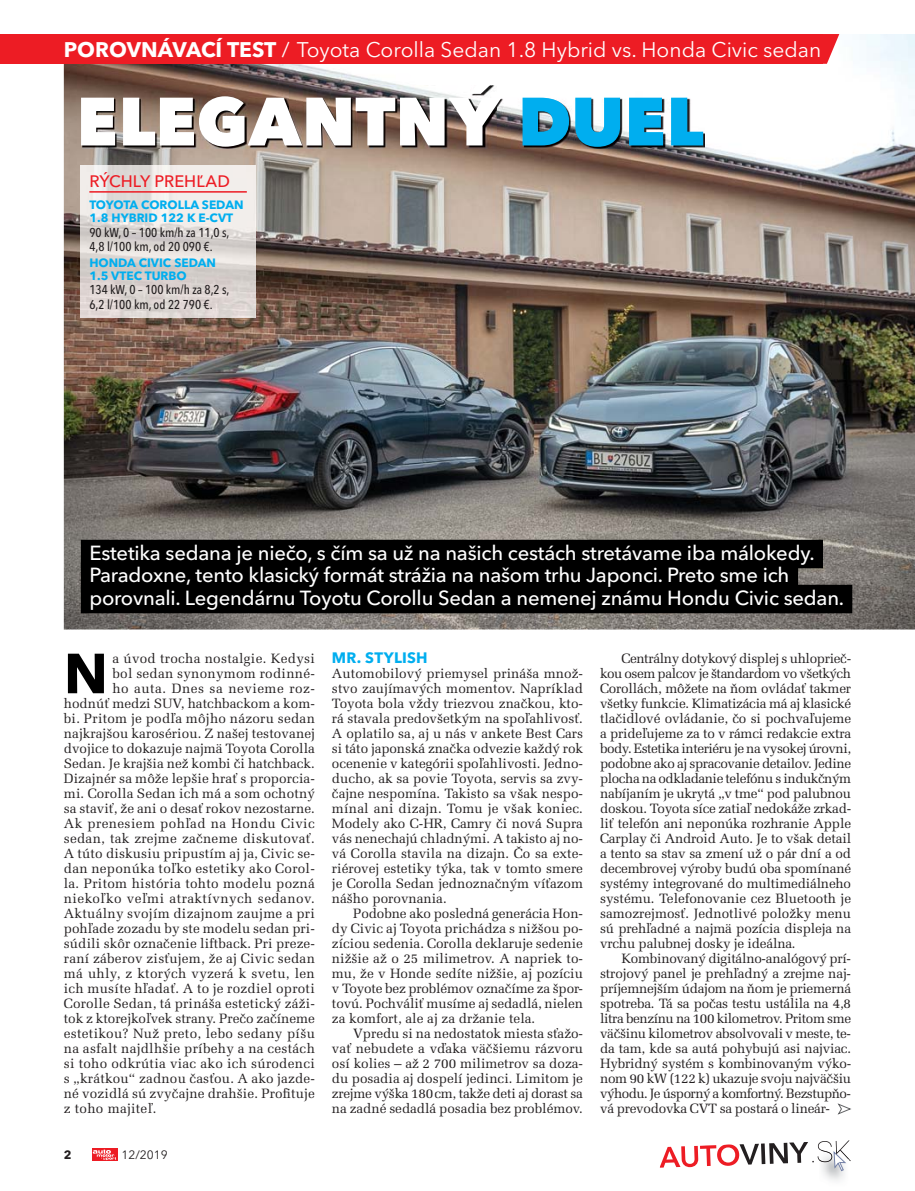
<style>
.page{position:relative;width:915px;height:1191px;background:#fff}
.page>*{position:absolute;margin:0;border:0;box-sizing:border-box;transform-origin:0 0}
.t1{font:800 67.5px "Avenir Next LT Pro";letter-spacing:.01em;color:#fff}
.t2{font:700 55.8px "Avenir Next LT Pro";color:#000}
.t3{font:21px "Avenir Next LT Pro";color:#fff}
.t4{font:500 20.25px/22.5px "Avenir Next LT Pro";letter-spacing:-.01em;color:#fff}
.t5{font:500 16.5px "Avenir Next LT Pro";letter-spacing:.005em;color:#ed1c24}
.t6{font:700 15px "Avenir Next LT Pro";letter-spacing:.015em;color:#00aeef}
.t7{font:13.5px/15px "Melior CE";letter-spacing:.01em;color:#231f20;text-align:justify}
.t8{font:13.5px "Melior CE";letter-spacing:.035em;color:#231f20}
.t9{font:13.5px "Melior CE";letter-spacing:.03em;color:#231f20}
.t10{font:500 condensed 12.75px/14.2px "Avenir Next LT Pro";color:#231f20}
.t11{font:700 12px/13.5px "Avenir Next LT Pro";color:#00aeef}
.t12{font:12px "Avenir Next LT Pro";color:#231f20}
.t13{font:700 12px "Avenir Next LT Pro";color:#231f20}
.s1{font-weight:700}
.s2{color:#00aeef}
</style>
<div class="page">
<div style="left:92px;top:1148px;width:25px;height:13px;background:#ed1c24"></div>
<svg style="left:93px;top:1149px;width:23px;height:11px"></svg>
<img style="left:822px;top:1171px;width:23px;height:10px">
<svg style="left:659px;top:1140px;width:191px;height:31px"></svg>
<img style="left:64px;top:34px;width:850px;height:595px">
<svg style="left:821px;top:34px;width:18px;height:30px"></svg>
<div style="left:0;top:34px;width:821px;height:30px;background:#ed1c24"></div>
<img style="left:83px;top:86px;width:621px;height:62px">
<div style="left:81px;top:540px;width:741px;height:28px;background:#000"></div>
<div style="left:81px;top:562px;width:716px;height:29px;background:#000"></div>
<div style="left:81px;top:585px;width:771px;height:28px;background:#000"></div>
<svg style="left:837px;top:1103px;width:14px;height:12px"></svg>
<img style="left:81px;top:166px;width:174px;height:151px">
<hr style="left:89px;top:191px;width:158px;height:2px;background:#ed1c24">
<h3 class="t3" style="left:64px;top:41px;width:758px"><span class="s1">POROVNÁVACÍ TEST</span> / Toyota Corolla Sedan 1.8 Hybrid vs. Honda Civic sedan</h3>
<h1 class="t1" style="left:77px;top:95px;width:628px">ELEGANTNÝ <span class="s2">DUEL</span></h1>
<p class="t5" style="left:89px;top:174px;width:142px">RÝCHLY PREHĽAD</p>
<p class="t11" style="left:89px;top:199px;width:156px">TOYOTA COROLLA SEDAN<br>1.8 HYBRID 122 K E-CVT</p>
<p class="t10" style="left:89px;top:226px;width:142px">90 kW, 0 – 100 km/h za 11,0 s,<br>4,8 l/100 km, od 20 090 €.</p>
<p class="t11" style="left:89px;top:256px;width:128px">HONDA CIVIC SEDAN<br>1.5 VTEC TURBO</p>
<p class="t10" style="left:89px;top:283px;width:142px">134 kW, 0 – 100 km/h za 8,2 s,<br>6,2 l/100 km, od 22 790 €.</p>
<p class="t4" style="left:89px;top:543px;width:756px">Estetika sedana je niečo, s čím sa už na našich cestách stretávame iba málokedy.<br>Paradoxne, tento klasický formát strážia na našom trhu Japonci. Preto sme ich porovnali. Legendárnu Toyotu Corollu Sedan a nemenej známu Hondu Civic sedan.</p>
<h2 class="t2" style="left:64px;top:646px;width:46px">N</h2>
<p class="t7" style="left:112px;top:652px;width:204px">a úvod trocha nostalgie. Kedysi</p>
<p class="t7" style="left:112px;top:667px;width:204px">bol sedan synonymom rodinné-</p>
<p class="t8" style="left:112px;top:683px;width:204px">ho auta. Dnes sa nevieme roz-</p>
<p class="t7" style="left:64px;top:697px;width:252px">hodnúť medzi SUV, hatchbackom a kom-</p>
<p class="t7" style="left:64px;top:712px;width:252px">bi. Pritom je podľa môjho názoru sedan</p>
<p class="t7" style="left:64px;top:727px;width:252px">najkrajšou karosériou. Z našej testovanej</p>
<p class="t7" style="left:64px;top:742px;width:252px">dvojice to dokazuje najmä Toyota Corolla</p>
<p class="t7" style="left:64px;top:757px;width:252px">Sedan. Je krajšia než kombi či hatchback.</p>
<p class="t7" style="left:64px;top:772px;width:252px">Dizajnér sa môže lepšie hrať s proporcia-</p>
<p class="t7" style="left:64px;top:787px;width:252px">mi. Corolla Sedan ich má a som ochotný</p>
<p class="t7" style="left:64px;top:802px;width:252px">sa staviť, že ani o desať rokov nezostarne.</p>
<p class="t9" style="left:64px;top:818px;width:252px">Ak prenesiem pohľad na Hondu Civic</p>
<p class="t7" style="left:64px;top:832px;width:252px">sedan, tak zrejme začneme diskutovať.</p>
<p class="t7" style="left:64px;top:847px;width:252px">A túto diskusiu pripustím aj ja, Civic se-</p>
<p class="t7" style="left:64px;top:862px;width:252px">dan neponúka toľko estetiky ako Corol-</p>
<p class="t7" style="left:64px;top:877px;width:252px">la. Pritom história tohto modelu pozná</p>
<p class="t8" style="left:64px;top:893px;width:252px">niekoľko veľmi atraktívnych sedanov.</p>
<p class="t7" style="left:64px;top:907px;width:252px">Aktuálny svojím dizajnom zaujme a pri</p>
<p class="t7" style="left:64px;top:922px;width:252px">pohľade zozadu by ste modelu sedan pri-</p>
<p class="t7" style="left:64px;top:937px;width:252px">súdili skôr označenie liftback. Pri preze-</p>
<p class="t7" style="left:64px;top:952px;width:252px">raní záberov zisťujem, že aj Civic sedan</p>
<p class="t7" style="left:64px;top:967px;width:252px">má uhly, z ktorých vyzerá k svetu, len</p>
<p class="t7" style="left:64px;top:982px;width:252px">ich musíte hľadať. A to je rozdiel oproti</p>
<p class="t7" style="left:64px;top:997px;width:252px">Corolle Sedan, tá prináša estetický záži-</p>
<p class="t7" style="left:64px;top:1012px;width:252px">tok z ktorejkoľvek strany. Prečo začíneme</p>
<p class="t7" style="left:64px;top:1027px;width:252px">estetikou? Nuž preto, lebo sedany píšu</p>
<p class="t7" style="left:64px;top:1042px;width:252px">na asfalt najdlhšie príbehy a na cestách</p>
<p class="t7" style="left:64px;top:1057px;width:252px">si toho odkrútia viac ako ich súrodenci</p>
<p class="t7" style="left:64px;top:1072px;width:252px">s „krátkou“ zadnou časťou. A ako jazde-</p>
<p class="t7" style="left:64px;top:1087px;width:252px">né vozidlá sú zvyčajne drahšie. Profituje</p>
<p class="t7" style="left:64px;top:1102px;width:94px">z toho majiteľ.</p>
<p class="t13" style="left:64px;top:1149px;width:9px">2</p>
<p class="t12" style="left:121px;top:1150px;width:48px">12/2019</p>
<p class="t6" style="left:332px;top:650px;width:97px">MR. STYLISH</p>
<p class="t7" style="left:332px;top:667px;width:252px">Automobilový priemysel prináša množ&shy;stvo zaujímavých momentov. Napríklad Toyota bola vždy triezvou značkou, kto&shy;rá stavala predovšetkým na spoľahlivosť.<br>A oplatilo sa, aj u nás v ankete Best Cars si táto japonská značka odvezie každý rok ocenenie v kategórii spoľahlivosti. Jedno&shy;ducho, ak sa povie Toyota, servis sa zvy&shy;čajne nespomína. Takisto sa však nespo&shy;mínal ani dizajn. Tomu je však koniec.<br>Modely ako C-HR, Camry či nová Supra vás nenechajú chladnými. A takisto aj no&shy;vá Corolla stavila na dizajn. Čo sa exte&shy;riérovej estetiky týka, tak v tomto smere je Corolla Sedan jednoznačným víťazom nášho porovnania.</p>
<p class="t7" style="left:332px;top:907px;width:252px;text-indent:21px">Podobne ako posledná generácia Hon&shy;dy Civic aj Toyota prichádza s nižšou po&shy;zíciou sedenia. Corolla deklaruje sedenie nižšie až o 25 milimetrov. A napriek to&shy;mu, že v Honde sedíte nižšie, aj pozíciu v Toyote bez problémov označíme za špor&shy;tovú. Pochváliť musíme aj sedadlá, nielen za komfort, ale aj za držanie tela.</p>
<p class="t7" style="left:332px;top:1027px;width:252px;text-indent:21px">Vpredu si na nedostatok miesta sťažo&shy;vať nebudete a vďaka väčšiemu rázvoru osí kolies – až 2 700 milimetrov sa doza&shy;du posadia aj dospelí jedinci. Limitom je zrejme výška 180 cm, takže deti aj dorast sa na zadné sedadlá posadia bez problémov.</p>
<p class="t7" style="left:600px;top:652px;width:252px;text-indent:21px">Centrálny dotykový displej s uhloprieč&shy;kou osem palcov je štandardom vo všetkých Corollách, môžete na ňom ovládať takmer všetky funkcie. Klimatizácia má aj klasické tlačidlové ovládanie, čo si pochvaľujeme a prideľujeme za to v rámci redakcie extra body. Estetika interiéru je na vysokej úrovni, podobne ako aj spracovanie detailov. Jedine plocha na odkladanie telefónu s indukčným nabíjaním je ukrytá „v tme“ pod palubnou doskou. Toyota síce zatiaľ nedokáže zrkad&shy;liť telefón ani neponúka rozhranie Apple Carplay či Android Auto. Je to však detail a tento sa stav sa zmení už o pár dní a od decembrovej výroby budú oba spomínané systémy integrované do multimediálneho systému. Telefonovanie cez Bluetooth je samozrejmosť. Jednotlivé položky menu sú prehľadné a najmä pozícia displeja na vrchu palubnej dosky je ideálna.</p>
<p class="t7" style="left:600px;top:952px;width:252px;text-indent:21px">Kombinovaný digitálno-analógový prí&shy;strojový panel je prehľadný a zrejme naj&shy;príjemnejším údajom na ňom je priemerná spotreba. Tá sa počas testu ustálila na 4,8 litra benzínu na 100 kilometrov. Pritom sme väčšinu kilometrov absolvovali v meste, te&shy;da tam, kde sa autá pohybujú asi najviac.<br>Hybridný systém s kombinovaným výko&shy;nom 90 kW (122 k) ukazuje svoju najväčšiu výhodu. Je úsporný a komfortný. Bezstupňo&shy;vá prevodovka CVT sa postará o lineár-</p>
</div>
